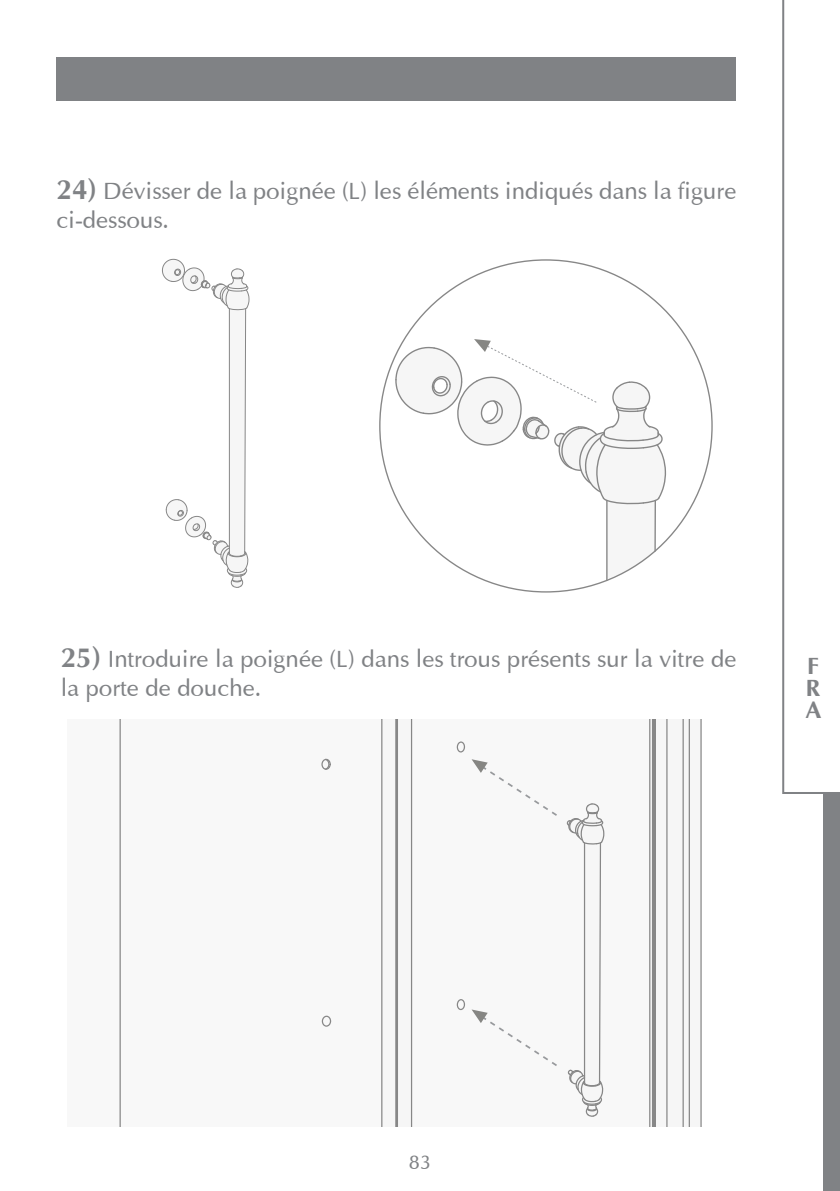
<style>
.page{position:relative;width:840px;height:1191px;background:#fff}
.page>*{position:absolute;margin:0;border:0;box-sizing:border-box;transform-origin:0 0}
.t1{font:24px/28.8px "Optima";color:#808285}
.t2{font:700 24px/22px "Optima";color:#808285;text-align:justify}
.t3{font:20px "Optima";color:#808285}
.s1{font-weight:700;font-size:28px}
</style>
<div class="page">
<div style="left:56px;top:57px;width:680px;height:43px;background:#808285"></div>
<div style="left:823px;top:792px;width:16px;height:399px;background:#808285"></div>
<svg style="left:782px;top:0;width:41px;height:794px"></svg>
<svg style="left:162px;top:259px;width:87px;height:329px"></svg>
<svg style="left:394px;top:339px;width:272px;height:243px"></svg>
<div style="left:67px;top:719px;width:582px;height:408px;background:#f6f6f6"></div>
<div style="left:649px;top:719px;width:51px;height:408px;background:#f6f6f6"></div>
<hr style="left:396px;top:719px;width:2px;height:408px;background:#878787">
<hr style="left:410px;top:719px;width:2px;height:408px;background:#878787">
<hr style="left:666px;top:719px;width:1px;height:408px;background:#878787">
<hr style="left:395px;top:719px;width:1px;height:408px;background:#878787">
<hr style="left:381px;top:719px;width:1px;height:408px;background:#878787">
<hr style="left:700px;top:719px;width:1px;height:408px;background:#878787">
<hr style="left:688px;top:719px;width:1px;height:408px;background:#878787">
<hr style="left:682px;top:719px;width:1px;height:408px;background:#878787">
<hr style="left:119px;top:719px;width:2px;height:408px;background:#878787">
<hr style="left:648px;top:719px;width:2px;height:408px;background:#878787">
<hr style="left:651px;top:719px;width:1px;height:408px;background:#878787">
<hr style="left:652px;top:719px;width:1px;height:408px;background:#878787">
<hr style="left:653px;top:719px;width:2px;height:408px;background:#878787">
<div style="left:456px;top:741px;width:9px;height:11px;border:1px solid #878787;border-radius:50%"></div>
<div style="left:456px;top:999px;width:9px;height:11px;border:1px solid #878787;border-radius:50%"></div>
<div style="left:321px;top:758px;width:10px;height:12px;border:1px solid #878787;border-radius:50%"></div>
<svg style="left:324px;top:758px;width:5px;height:12px"></svg>
<div style="left:321px;top:1015px;width:10px;height:11px;border:1px solid #878787;border-radius:50%"></div>
<svg style="left:566px;top:803px;width:38px;height:314px"></svg>
<svg style="left:471px;top:759px;width:86px;height:57px"></svg>
<svg style="left:471px;top:1009px;width:86px;height:57px"></svg>
<p class="t1" style="left:56px;top:177px;width:681px"><span class="s1">24)</span> Dévisser de la poignée (L) les éléments indiqués dans la figure ci-dessous.</p>
<p class="t1" style="left:61px;top:644px;width:676px"><span class="s1">25)</span> Introduire la poignée (L) dans les trous présents sur la vitre de la porte de douche.</p>
<p class="t2" style="left:805px;top:656px;width:18px">F R A</p>
<p class="t3" style="left:408px;top:1149px;width:24px">83</p>
</div>
